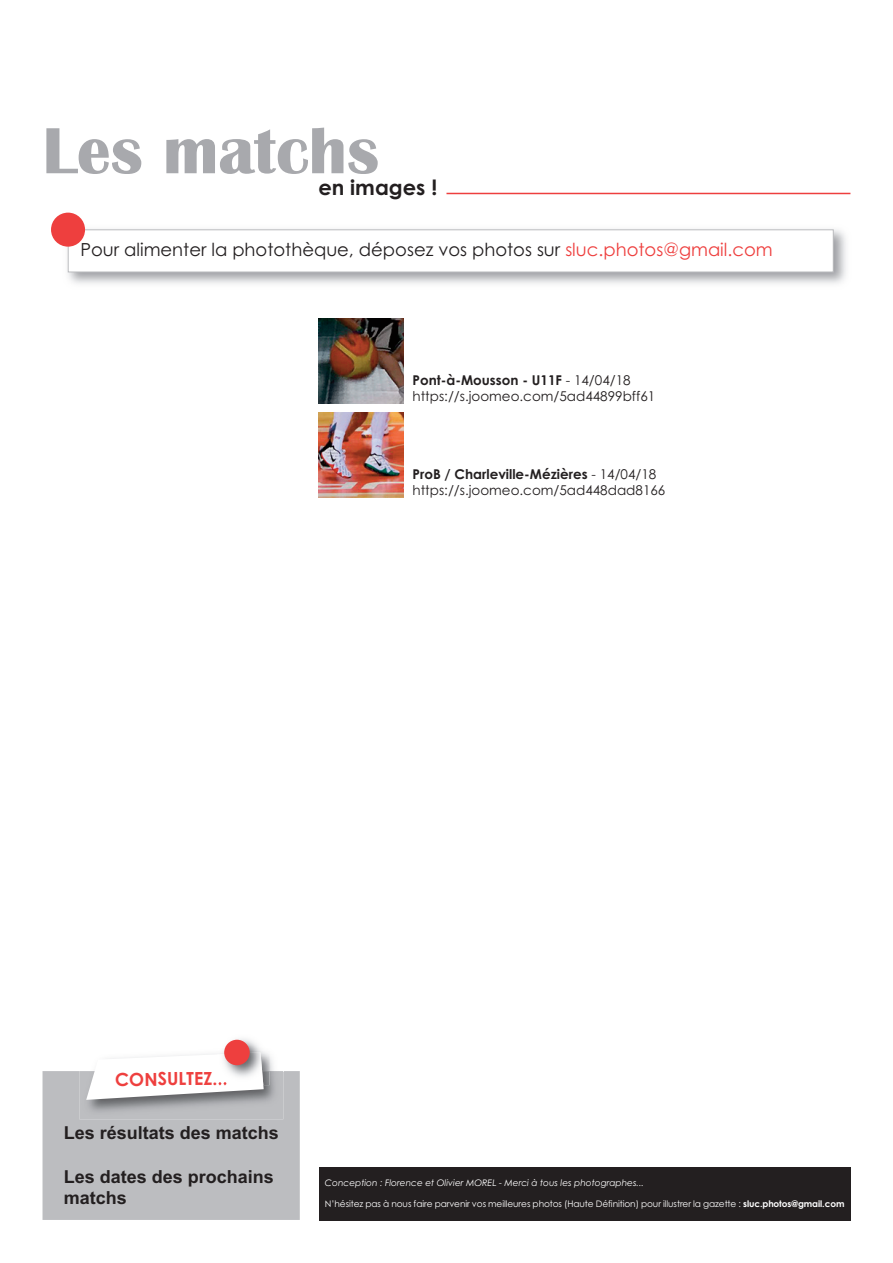
<style>
.page{position:relative;width:893px;height:1263px;background:#fff}
.page>*{position:absolute;margin:0;border:0;box-sizing:border-box;transform-origin:0 0}
.t1{font:700 21px "Century Gothic";color:#231f20}
.t2{font:18px "Century Gothic";color:#231f20}
.t3{font:700 18px/21.6px "Arial";color:#231f20}
.t4{font:700 18px "Century Gothic";color:#ee3f3e}
.t5{font:13.5px/16.2px "Century Gothic";color:#231f20}
.t6{font:9px "Century Gothic";letter-spacing:-.01em;color:#fff}
.t7{font:italic 9px "Century Gothic";color:#fff}
.s1{color:#ee3f3e}
.s2{font-weight:700}
</style>
<div class="page">
<div style="left:319px;top:1167px;width:531px;height:54px;background:#231f20"></div>
<hr style="left:446px;top:193px;width:404px;height:1px;background:#ee3f3e">
<svg style="left:46px;top:128px;width:332px;height:46px"></svg>
<img style="left:67px;top:224px;width:779px;height:60px">
<div style="left:68px;top:230px;width:765px;height:42px;background:#fff"></div>
<div style="left:68px;top:230px;width:765px;height:42px;border:1px solid #bcbdc0"></div>
<div style="left:51px;top:213px;width:34px;height:34px;background:#ee3f3e;border-radius:50%"></div>
<img style="left:223px;top:1039px;width:41px;height:13px">
<svg style="left:43px;top:1052px;width:257px;height:168px"></svg>
<div style="left:224px;top:1040px;width:26px;height:25px;background:#ee3f3e;border-radius:50%"></div>
<img style="left:319px;top:412px;width:85px;height:85px">
<img style="left:319px;top:319px;width:85px;height:85px">
<h1 class="t1" style="left:318px;top:176px;width:120px">en images !</h1>
<h2 class="t2" style="left:80px;top:239px;width:694px">Pour alimenter la photothèque, déposez vos photos sur <span class="s1">sluc.photos@gmail.com</span></h2>
<p class="t5" style="left:412px;top:372px;width:244px"><span class="s2">Pont-à-Mousson - U11F</span> - 14/04/18 https://s.joomeo.com/5ad44899bff61</p>
<p class="t5" style="left:412px;top:466px;width:254px"><span class="s2">ProB / Charleville-Mézières</span> - 14/04/18 https://s.joomeo.com/5ad448dad8166</p>
<h2 class="t4" style="left:115px;top:1069px;width:114px;rotate:-1deg">CONSULTEZ...</h2>
<h2 class="t3" style="left:64px;top:1122px;width:217px">Les résultats des matchs</h2>
<h2 class="t3" style="left:64px;top:1165px;width:212px">Les dates des prochains matchs</h2>
<p class="t7" style="left:325px;top:1177px;width:321px">Conception : Florence et Olivier MOREL - Merci à tous les photographes...</p>
<p class="t6" style="left:325px;top:1199px;width:521px">N’hésitez pas à nous faire parvenir vos meilleures photos (Haute Définition) pour illustrer la gazette : <span class="s2">sluc.photos@gmail.com</span></p>
</div>
